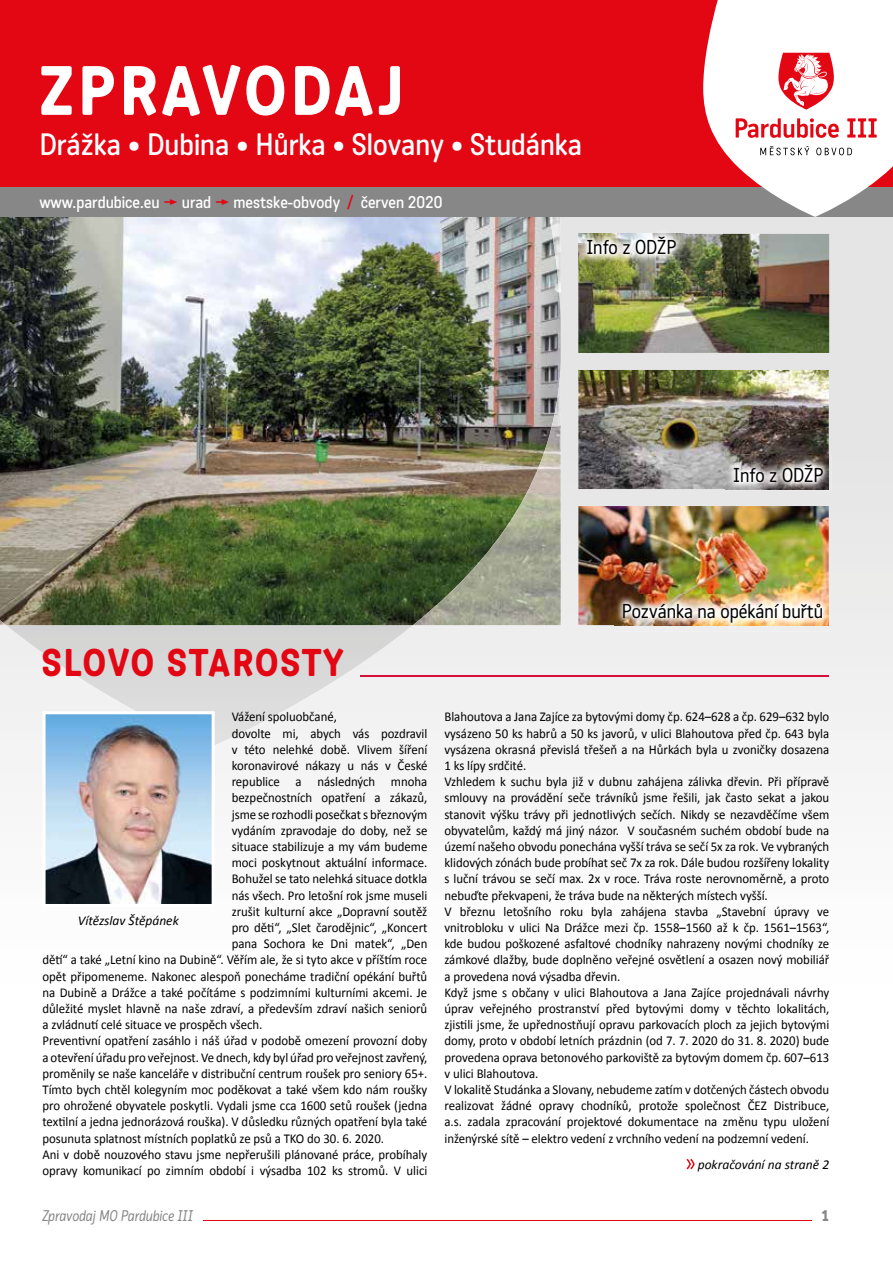
<style>
.page{position:relative;width:893px;height:1263px;background:#fff}
.page>*{position:absolute;margin:0;border:0;box-sizing:border-box;transform-origin:0 0}
.t1{font:700 67.5px "Katarine";letter-spacing:.06em;color:#fff}
.t2{font:700 37.5px "Katarine";letter-spacing:.05em;color:#e30613}
.t3{font:500 30px "Katarine";color:#fff}
.t4{font:19.5px "Katarine";color:#000}
.t5{font:500 16.5px "Katarine";color:#fff}
.t6{font:italic 15px "Katarine";color:#878787}
.t7{font:700 15px "Katarine";color:#878787}
.t8{font:13.5px/16.2px "Calibri";letter-spacing:-.005em;color:#000;scale:.95 1}
.t9{font:italic 13.5px "Calibri";color:#000}
.s1{color:#e30613}
</style>
<div class="page">
<hr style="left:204px;top:1220px;width:608px;height:1px;background:#e30613">
<div style="left:0;top:0;width:893px;height:187px;background:#e30613"></div>
<img style="left:0;top:217px;width:893px;height:556px">
<img style="left:510px;top:217px;width:51px;height:408px">
<img style="left:459px;top:521px;width:51px;height:104px">
<svg style="left:0;top:620px;width:6px;height:5px"></svg>
<img style="left:413px;top:584px;width:46px;height:41px">
<img style="left:578px;top:234px;width:251px;height:119px">
<img style="left:579px;top:228px;width:105px;height:35px">
<img style="left:578px;top:370px;width:251px;height:119px">
<img style="left:578px;top:506px;width:251px;height:119px">
<div style="left:0;top:187px;width:893px;height:30px;background:#878787"></div>
<svg style="left:703px;top:0;width:190px;height:217px"></svg>
<hr style="left:360px;top:675px;width:469px;height:2px;background:#d4103d">
<img style="left:42px;top:711px;width:173px;height:193px">
<svg style="left:686px;top:1159px;width:9px;height:10px"></svg>
<img style="left:726px;top:455px;width:105px;height:35px">
<img style="left:726px;top:455px;width:103px;height:34px">
<img style="left:614px;top:595px;width:217px;height:36px">
<img style="left:614px;top:595px;width:215px;height:30px">
<h1 class="t1" style="left:39px;top:51px;width:367px">ZPRAVODAJ</h1>
<h3 class="t3" style="left:39px;top:128px;width:544px">Drážka • Dubina • Hůrka • Slovany • Studánka</h3>
<p class="t5" style="left:39px;top:193px;width:405px">www.pardubice.eu <span class="s1">→</span> urad <span class="s1">→</span> mestske-obvody <span class="s1">/</span> červen 2020</p>
<h2 class="t2" style="left:42px;top:640px;width:303px">SLOVO STAROSTY</h2>
<h3 class="t4" style="left:586px;top:236px;width:91px">Info z ODŽP</h3>
<h3 class="t4" style="left:733px;top:464px;width:91px">Info z ODŽP</h3>
<h3 class="t4" style="left:622px;top:600px;width:203px">Pozvánka na opékání buřtů</h3>
<p class="t8" style="left:232px;top:709px;width:112px">Vážení spoluobčané,</p>
<p class="t8" style="left:232px;top:725px;width:207px">dovolte mi, abych vás pozdravil</p>
<p class="t8" style="left:232px;top:741px;width:207px">v této nelehké době. Vlivem šíření</p>
<p class="t8" style="left:232px;top:757px;width:207px">koronavirové nákazy u nás v České</p>
<p class="t8" style="left:232px;top:774px;width:207px">republice a následných mnoha</p>
<p class="t8" style="left:232px;top:790px;width:207px">bezpečnostních opatření a zákazů,</p>
<p class="t8" style="left:232px;top:806px;width:207px">jsme se rozhodli posečkat s březnovým</p>
<p class="t8" style="left:232px;top:822px;width:207px">vydáním zpravodaje do doby, než se</p>
<p class="t8" style="left:232px;top:838px;width:207px">situace stabilizuje a my vám budeme</p>
<p class="t8" style="left:232px;top:855px;width:207px">moci poskytnout aktuální informace.</p>
<p class="t8" style="left:232px;top:871px;width:207px">Bohužel se tato nelehká situace dotkla</p>
<p class="t8" style="left:232px;top:887px;width:207px">nás všech. Pro letošní rok jsme museli</p>
<p class="t8" style="left:232px;top:903px;width:207px">zrušit kulturní akce „Dopravní soutěž</p>
<p class="t8" style="left:232px;top:919px;width:207px">pro děti“, „Slet čarodějnic“, „Koncert</p>
<p class="t8" style="left:232px;top:936px;width:207px">pana Sochora ke Dni matek“, „Den</p>
<p class="t8" style="left:43px;top:952px;width:407px">dětí“ a také „Letní kino na Dubině“. Věřím ale, že si tyto akce v příštím roce</p>
<p class="t8" style="left:43px;top:968px;width:407px">opět připomeneme. Nakonec alespoň ponecháme tradiční opékání buřtů</p>
<p class="t8" style="left:43px;top:984px;width:407px">na Dubině a Drážce a také počítáme s podzimními kulturními akcemi. Je</p>
<p class="t8" style="left:43px;top:1000px;width:407px">důležité myslet hlavně na naše zdraví, a především zdraví našich seniorů</p>
<p class="t8" style="left:43px;top:1017px;width:233px">a zvládnutí celé situace ve prospěch všech.</p>
<p class="t8" style="left:43px;top:1033px;width:407px">Preventivní opatření zasáhlo i náš úřad v podobě omezení provozní doby</p>
<p class="t8" style="left:43px;top:1049px;width:407px">a otevření úřadu pro veřejnost. Ve dnech, kdy byl úřad pro veřejnost zavřený,</p>
<p class="t8" style="left:43px;top:1065px;width:407px">proměnily se naše kanceláře v distribuční centrum roušek pro seniory 65+.</p>
<p class="t8" style="left:43px;top:1081px;width:407px">Tímto bych chtěl kolegyním moc poděkovat a také všem kdo nám roušky</p>
<p class="t8" style="left:43px;top:1098px;width:407px">pro ohrožené obyvatele poskytli. Vydali jsme cca 1600 setů roušek (jedna</p>
<p class="t8" style="left:43px;top:1114px;width:407px">textilní a jedna jednorázová rouška). V důsledku různých opatření byla také</p>
<p class="t8" style="left:43px;top:1130px;width:361px">posunuta splatnost místních poplatků ze psů a TKO do 30. 6. 2020.</p>
<p class="t8" style="left:43px;top:1146px;width:407px">Ani v době nouzového stavu jsme nepřerušili plánované práce, probíhaly</p>
<p class="t8" style="left:43px;top:1162px;width:407px">opravy komunikací po zimním období i výsadba 102 ks stromů. V ulici</p>
<p class="t9" style="left:78px;top:912px;width:103px">Vítězslav Štěpánek</p>
<p class="t8" style="left:444px;top:709px;width:407px">Blahoutova a Jana Zajíce za bytovými domy čp. 624–628 a čp. 629–632 bylo vysázeno 50 ks habrů a 50 ks javorů, v ulici Blahoutova před čp. 643 byla vysázena okrasná převislá třešeň a na Hůrkách byla u zvoničky dosazena 1 ks lípy srdčité.<br>Vzhledem k suchu byla již v dubnu zahájena zálivka dřevin. Při přípravě smlouvy na provádění seče trávníků jsme řešili, jak často sekat a jakou stanovit výšku trávy při jednotlivých sečích. Nikdy se nezavděčíme všem obyvatelům, každý má jiný názor. V současném suchém období bude na území našeho obvodu ponechána vyšší tráva se sečí 5x za rok. Ve vybraných klidových zónách bude probíhat seč 7x za rok. Dále budou rozšířeny lokality s luční trávou se sečí max. 2x v roce. Tráva roste nerovnoměrně, a proto nebuďte překvapeni, že tráva bude na některých místech vyšší.<br>V březnu letošního roku byla zahájena stavba „Stavební úpravy ve vnitrobloku v ulici Na Drážce mezi čp. 1558–1560 až k čp. 1561–1563“, kde budou poškozené asfaltové chodníky nahrazeny novými chodníky ze zámkové dlažby, bude doplněno veřejné osvětlení a osazen nový mobiliář a provedena nová výsadba dřevin.<br>Když jsme s občany v ulici Blahoutova a Jana Zajíce projednávali návrhy úprav veřejného prostranství před bytovými domy v těchto lokalitách, zjistili jsme, že upřednostňují opravu parkovacích ploch za jejich bytovými domy, proto v období letních prázdnin (od 7. 7. 2020 do 31. 8. 2020) bude provedena oprava betonového parkoviště za bytovým domem čp. 607–613 v ulici Blahoutova.<br>V lokalitě Studánka a Slovany, nebudeme zatím v dotčených částech obvodu realizovat žádné opravy chodníků, protože společnost ČEZ Distribuce, a.s. zadala zpracování projektové dokumentace na změnu typu uložení inženýrské sítě – elektro vedení z vrchního vedení na podzemní vedení.</p>
<p class="t9" style="left:698px;top:1156px;width:133px">pokračování na straně 2</p>
<p class="t6" style="left:43px;top:1207px;width:152px">Zpravodaj MO Pardubice III</p>
<p class="t7" style="left:822px;top:1206px;width:9px">1</p>
</div>
